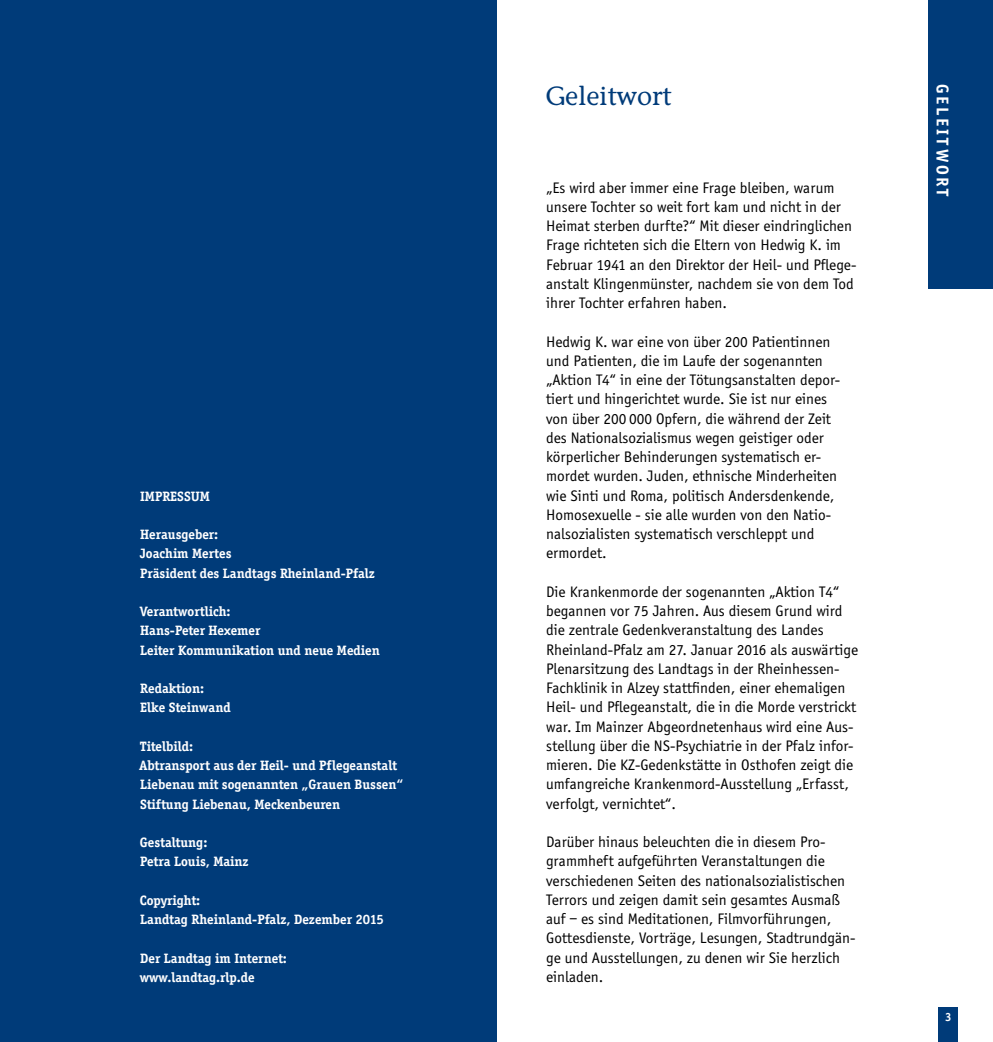
<style>
.page{position:relative;width:993px;height:1042px;background:#fff}
.page>*{position:absolute;margin:0;border:0;box-sizing:border-box;transform-origin:0 0}
.t1{font:26.25px "Stone Informal";color:#003b79}
.t2{font:700 17.5px "Officina Sans";letter-spacing:.155em;color:#fff}
.t3{font:15.75px/19.2px "Officina Sans";color:#000}
.t4{font:700 14px/19.2px "Officina Serif";color:#fff}
.t5{font:700 12.25px "Officina Serif";color:#fff}
</style>
<div class="page">
<div style="left:0;top:0;width:496px;height:1042px;background:#003b79"></div>
<div style="left:928px;top:0;width:64px;height:289px;background:#003b79"></div>
<div style="left:938px;top:1007px;width:19px;height:35px;background:#003b79"></div>
<p class="t4" style="left:140px;top:486px;width:71px">IMPRESSUM</p>
<p class="t4" style="left:140px;top:525px;width:236px">Herausgeber:<br>Joachim Mertes<br>Präsident des Landtags Rheinland-Pfalz</p>
<p class="t4" style="left:140px;top:602px;width:241px">Verantwortlich:<br>Hans-Peter Hexemer<br>Leiter Kommunikation und neue Medien</p>
<p class="t4" style="left:140px;top:679px;width:92px">Redaktion:<br>Elke Steinwand</p>
<p class="t4" style="left:139px;top:736px;width:265px">Titelbild:<br>Abtransport aus der Heil- und Pflegeanstalt Liebenau mit sogenannten „Grauen Bussen“ Stiftung Liebenau, Meckenbeuren</p>
<p class="t4" style="left:140px;top:833px;width:110px">Gestaltung:<br>Petra Louis, Mainz</p>
<p class="t4" style="left:140px;top:890px;width:245px">Copyright:<br>Landtag Rheinland-Pfalz, Dezember 2015</p>
<p class="t4" style="left:140px;top:948px;width:149px">Der Landtag im Internet: www.landtag.rlp.de</p>
<h1 class="t1" style="left:545px;top:80px;width:127px">Geleitwort</h1>
<p class="t3" style="left:546px;top:178px;width:311px">„Es wird aber immer eine Frage bleiben, warum unsere Tochter so weit fort kam und nicht in der Heimat sterben durfte?“ Mit dieser eindringlichen Frage richteten sich die Eltern von Hedwig K. im Februar 1941 an den Direktor der Heil- und Pflege&shy;anstalt Klingenmünster, nachdem sie von dem Tod ihrer Tochter erfahren haben.</p>
<p class="t3" style="left:546px;top:332px;width:295px">Hedwig K. war eine von über 200 Patientinnen und Patienten, die im Laufe der sogenannten „Aktion T4“ in eine der Tötungsanstalten depor&shy;tiert und hingerichtet wurde. Sie ist nur eines von über 200 000 Opfern, die während der Zeit des Nationalsozialismus wegen geistiger oder körperlicher Behinderungen systematisch er&shy;mordet wurden. Juden, ethnische Minderheiten wie Sinti und Roma, politisch Andersdenkende, Homosexuelle - sie alle wurden von den Natio&shy;nalsozialisten systematisch verschleppt und ermordet.</p>
<p class="t3" style="left:546px;top:582px;width:313px">Die Krankenmorde der sogenannten „Aktion T4“ begannen vor 75 Jahren. Aus diesem Grund wird die zentrale Gedenkveranstaltung des Landes Rheinland-Pfalz am 27. Januar 2016 als auswärtige Plenarsitzung des Landtags in der Rheinhessen-Fachklinik in Alzey stattfinden, einer ehemaligen Heil- und Pflegeanstalt, die in die Morde verstrickt war. Im Mainzer Abgeordnetenhaus wird eine Aus&shy;stellung über die NS-Psychiatrie in der Pfalz infor&shy;mieren. Die KZ-Gedenkstätte in Osthofen zeigt die umfangreiche Krankenmord-Ausstellung „Erfasst, verfolgt, vernichtet“.</p>
<p class="t3" style="left:546px;top:832px;width:311px">Darüber hinaus beleuchten die in diesem Pro&shy;grammheft aufgeführten Veranstaltungen die verschiedenen Seiten des nationalsozialistischen Terrors und zeigen damit sein gesamtes Ausmaß auf – es sind Meditationen, Filmvorführungen, Gottesdienste, Vorträge, Lesungen, Stadtrundgän&shy;ge und Ausstellungen, zu denen wir Sie herzlich einladen.</p>
<p class="t2" style="left:952px;top:84px;width:114px;rotate:90deg">Geleitwort</p>
<p class="t5" style="left:944px;top:1009px;width:8px">3</p>
</div>
